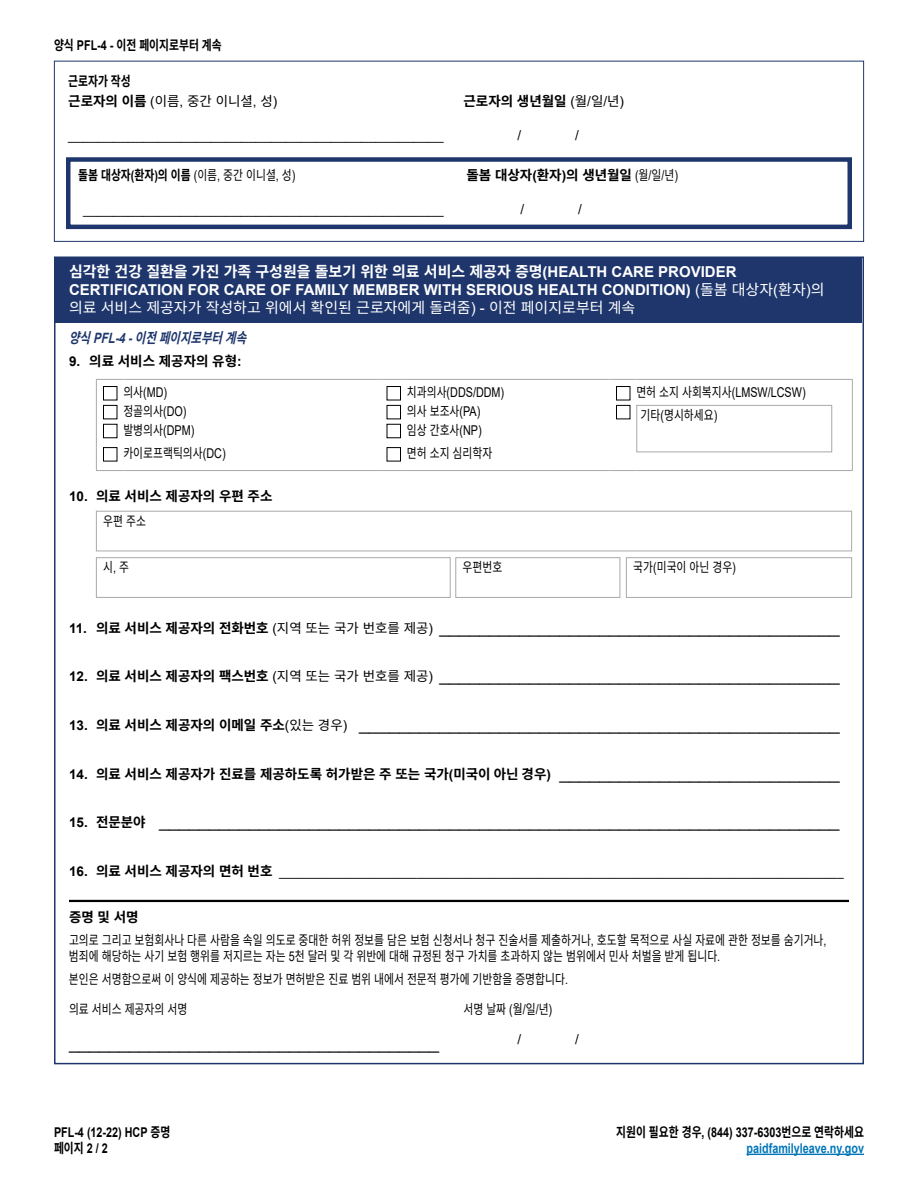
<style>
.page{position:relative;width:918px;height:1188px;background:#fff}
.page>*{position:absolute;margin:0;border:0;box-sizing:border-box;transform-origin:0 0}
.t1{font:18px "Arial";color:#000}
.t2{font:700 15px/18px "Arial";color:#fff}
.t3{font:italic 700 14.25px "Noto Sans KR";color:#1e366c;scale:.8 1}
.t4{font:13.5px/16.2px "Noto Sans KR";color:#000;scale:.8 1}
.t5{font:13.5px "Arial";color:#000;scale:.8 1}
.t6{font:700 13.5px "Noto Sans KR";color:#000}
.t7{font:13.5px "Arial";color:#000}
.t8{font:700 13.5px "Noto Sans KR";color:#000;scale:.8 1}
.t9{font:700 13.5px "Arial";color:#0076ba;scale:.8 1}
.t10{font:13.5px "Noto Sans KR";color:#000}
.t11{font:700 13.5px "Arial";color:#000;scale:.8 1}
.s1{font-family:"Arial"}
.s2{font-weight:700}
.s3{font-family:"Arial";font-weight:400}
.s4{font-weight:400}
.s5{font-family:"Noto Sans KR"}
.s6{font-family:"Noto Sans KR";font-weight:400}
.s7{font-weight:700;font-size:13.5px}
.s8{font-family:"Noto Sans KR";font-weight:700;font-size:13.5px}
.s9{font-size:13.5px}
.s10{font-family:"Noto Sans KR";font-size:13.5px}
.s11{font-family:"Arial";font-weight:400;font-size:18px}
.s12{font-family:"Noto Sans KR";font-weight:700}
</style>
<div class="page">
<div style="left:66px;top:157px;width:786px;height:72px;border:4px solid #1e366c"></div>
<div style="left:54px;top:61px;width:810px;height:181px;border:1px solid #1e366c"></div>
<hr style="left:747px;top:1154px;width:117px;height:1px;background:#0076ba">
<div style="left:56px;top:258px;width:806px;height:65px;background:#1e366c"></div>
<hr style="left:69px;top:900px;width:780px;height:2px;background:#000">
<hr style="left:636px;top:470px;width:217px;height:1px;background:#a7a9ac">
<hr style="left:123px;top:379px;width:257px;height:1px;background:#a7a9ac">
<svg style="left:380px;top:379px;width:27px;height:1px"></svg>
<hr style="left:407px;top:379px;width:202px;height:1px;background:#a7a9ac">
<svg style="left:609px;top:379px;width:27px;height:1px"></svg>
<hr style="left:636px;top:379px;width:217px;height:1px;background:#a7a9ac">
<svg style="left:852px;top:380px;width:1px;height:90px"></svg>
<svg style="left:96px;top:379px;width:27px;height:92px"></svg>
<hr style="left:123px;top:470px;width:257px;height:1px;background:#a7a9ac">
<svg style="left:380px;top:470px;width:27px;height:1px"></svg>
<hr style="left:407px;top:470px;width:202px;height:1px;background:#a7a9ac">
<svg style="left:609px;top:470px;width:27px;height:1px"></svg>
<div style="left:103px;top:386px;width:14px;height:14px;border:1px solid #000"></div>
<div style="left:387px;top:386px;width:14px;height:14px;border:1px solid #000"></div>
<div style="left:616px;top:386px;width:14px;height:14px;border:1px solid #000"></div>
<div style="left:103px;top:405px;width:14px;height:14px;border:1px solid #000"></div>
<div style="left:387px;top:405px;width:14px;height:14px;border:1px solid #000"></div>
<div style="left:616px;top:405px;width:14px;height:14px;border:1px solid #000"></div>
<div style="left:636px;top:405px;width:196px;height:47px;border:1px solid #a7a9ac"></div>
<div style="left:103px;top:424px;width:14px;height:14px;border:1px solid #000"></div>
<div style="left:387px;top:424px;width:14px;height:14px;border:1px solid #000"></div>
<div style="left:103px;top:447px;width:14px;height:14px;border:1px solid #000"></div>
<div style="left:387px;top:447px;width:14px;height:14px;border:1px solid #000"></div>
<div style="left:96px;top:511px;width:756px;height:40px;border:1px solid #a7a9ac"></div>
<div style="left:96px;top:557px;width:355px;height:41px;border:1px solid #a7a9ac"></div>
<div style="left:455px;top:557px;width:165px;height:41px;border:1px solid #a7a9ac"></div>
<div style="left:626px;top:557px;width:226px;height:41px;border:1px solid #a7a9ac"></div>
<p class="t8" style="left:54px;top:37px;width:211px">양식 <span class="s1">PFL-4 -</span> 이전 페이지로부터 계속</p>
<p class="t8" style="left:68px;top:73px;width:80px">근로자가 작성</p>
<p class="t10" style="left:68px;top:93px;width:211px"><span class="s2">근로자의 이름</span> <span class="s1">(</span>이름<span class="s1">,</span> 중간 이니셜<span class="s1">,</span> 성<span class="s1">)</span></p>
<p class="t7" style="left:68px;top:126px;width:377px">__________________________________________________</p>
<p class="t6" style="left:464px;top:93px;width:162px">근로자의 생년월일 <span class="s3">(</span><span class="s4">월</span><span class="s3">/</span><span class="s4">일</span><span class="s3">/</span><span class="s4">년</span><span class="s3">)</span></p>
<p class="t7" style="left:518px;top:126px;width:5px">/</p>
<p class="t7" style="left:575px;top:126px;width:5px">/</p>
<p class="t8" style="left:78px;top:168px;width:273px">돌봄 대상자<span class="s1">(</span>환자<span class="s1">)</span>의 이름 <span class="s3">(</span><span class="s4">이름</span><span class="s3">,</span> <span class="s4">중간 이니셜</span><span class="s3">,</span> <span class="s4">성</span><span class="s3">)</span></p>
<p class="t6" style="left:466px;top:168px;width:213px">돌봄 대상자<span class="s1">(</span>환자<span class="s1">)</span>의 생년월일 <span class="s3">(</span><span class="s4">월</span><span class="s3">/</span><span class="s4">일</span><span class="s3">/</span><span class="s4">년</span><span class="s3">)</span></p>
<p class="t7" style="left:83px;top:200px;width:362px">________________________________________________</p>
<p class="t7" style="left:520px;top:200px;width:5px">/</p>
<p class="t7" style="left:578px;top:200px;width:5px">/</p>
<p class="t2" style="left:69px;top:263px;width:757px"><span class="s5">심각한 건강 질환을 가진 가족 구성원을 돌보기 위한 의료 서비스 제공자 증명</span>(HEALTH CARE PROVIDER<br>CERTIFICATION FOR CARE OF FAMILY MEMBER WITH SERIOUS HEALTH CONDITION) <span class="s4">(</span><span class="s6">돌봄 대상자</span><span class="s4">(</span><span class="s6">환자</span><span class="s4">)</span><span class="s6">의 의료 서비스 제공자가 작성하고 위에서 확인된 근로자에게 돌려줌</span><span class="s4">) -</span> <span class="s6">이전 페이지로부터 계속</span></p>
<p class="t3" style="left:69px;top:330px;width:234px">양식<span class="s1">PFL -4-</span>이전 페이지로부터 계속</p>
<p class="t6" style="left:69px;top:354px;width:174px"><span class="s1">9.</span> 의료 서비스 제공자의 유형<span class="s1">:</span></p>
<p class="t5" style="left:123px;top:383px;width:56px"><span class="s5">의사</span>(MD)</p>
<p class="t5" style="left:407px;top:383px;width:123px"><span class="s5">치과의사</span>(DDS/DDM)</p>
<p class="t5" style="left:636px;top:383px;width:213px"><span class="s5">면허 소지 사회복지사</span>(LMSW/LCSW)</p>
<p class="t4" style="left:123px;top:403px;width:80px">정골의사<span class="s1">(DO)</span></p>
<p class="t4" style="left:407px;top:403px;width:93px">의사 보조사<span class="s1">(PA)</span></p>
<p class="t4" style="left:641px;top:407px;width:97px">기타<span class="s1">(</span>명시하세요<span class="s1">)</span></p>
<p class="t5" style="left:123px;top:421px;width:90px"><span class="s5">발병의사</span>(DPM)</p>
<p class="t4" style="left:407px;top:422px;width:95px">임상 간호사<span class="s1">(NP)</span></p>
<p class="t4" style="left:123px;top:445px;width:129px">카이로프랙틱의사<span class="s1">(DC)</span></p>
<p class="t4" style="left:407px;top:445px;width:108px">면허 소지 심리학자</p>
<p class="t6" style="left:69px;top:489px;width:205px"><span class="s1">10.</span> 의료 서비스 제공자의 우편 주소</p>
<p class="t4" style="left:103px;top:513px;width:55px">우편 주소</p>
<p class="t4" style="left:103px;top:560px;width:34px">시<span class="s1">,</span> 주</p>
<p class="t4" style="left:463px;top:560px;width:51px">우편번호</p>
<p class="t4" style="left:633px;top:560px;width:130px">국가<span class="s1">(</span>미국이 아닌 경우<span class="s1">)</span></p>
<p class="t1" style="left:69px;top:614px;width:772px"><span class="s7">11.</span> <span class="s8">의료 서비스 제공자의 전화번호</span> <span class="s9">(</span><span class="s10">지역 또는 국가 번호를 제공</span><span class="s9">)</span> ________________________________________</p>
<p class="t1" style="left:69px;top:663px;width:772px"><span class="s7">12.</span> <span class="s8">의료 서비스 제공자의 팩스번호</span> <span class="s9">(</span><span class="s10">지역 또는 국가 번호를 제공</span><span class="s9">)</span> ________________________________________</p>
<p class="t1" style="left:69px;top:711px;width:772px"><span class="s7">13.</span> <span class="s8">의료 서비스 제공자의 이메일 주소</span><span class="s9">(</span><span class="s10">있는 경우</span><span class="s9">)</span> ________________________________________________</p>
<p class="t6" style="left:69px;top:766px;width:772px"><span class="s1">14.</span> 의료 서비스 제공자가 진료를 제공하도록 허가받은 주 또는 국가<span class="s1">(</span>미국이 아닌 경우<span class="s1">)</span> <span class="s11">____________________________</span></p>
<p class="t1" style="left:69px;top:809px;width:772px"><span class="s7">15.</span> <span class="s8">전문분야</span> ____________________________________________________________________</p>
<p class="t5" style="left:69px;top:862px;width:970px"><span class="s2">16.</span> <span class="s12">의료 서비스 제공자의 면허 번호</span> ______________________________________________________________________________________________</p>
<p class="t6" style="left:69px;top:910px;width:71px">증명 및 서명</p>
<p class="t4" style="left:69px;top:933px;width:948px">고의로 그리고 보험회사나 다른 사람을 속일 의도로 중대한 허위 정보를 담은 보험 신청서나 청구 진술서를 제출하거나<span class="s1">,</span> 호도할 목적으로 사실 자료에 관한 정보를 숨기거나<span class="s1">, </span>범죄에 해당하는 사기 보험 행위를 저지르는 자는 <span class="s1">5</span>천 달러 및 각 위반에 대해 규정된 청구 가치를 초과하지 않는 범위에서 민사 처벌을 받게 됩니다<span class="s1">.</span></p>
<p class="t4" style="left:69px;top:972px;width:625px">본인은 서명함으로써 이 양식에 제공하는 정보가 면허받은 진료 범위 내에서 전문적 평가에 기반함을 증명합니다<span class="s1">.</span></p>
<p class="t4" style="left:69px;top:1001px;width:149px">의료 서비스 제공자의 서명</p>
<p class="t1" style="left:69px;top:1031px;width:372px">_____________________________________</p>
<p class="t4" style="left:464px;top:1001px;width:112px">서명 날짜 <span class="s1">(</span>월<span class="s1">/</span>일<span class="s1">/</span>년<span class="s1">)</span></p>
<p class="t7" style="left:518px;top:1030px;width:5px">/</p>
<p class="t7" style="left:575px;top:1030px;width:5px">/</p>
<p class="t11" style="left:54px;top:1122px;width:147px">PFL-4 (12-22) HCP <span class="s5">증명</span></p>
<p class="t8" style="left:54px;top:1140px;width:69px">페이지 <span class="s1">2 / 2</span></p>
<p class="t8" style="left:616px;top:1124px;width:311px">지원이 필요한 경우<span class="s1">, (844) 337-6303</span>번으로 연락하세요</p>
<p class="t9" style="left:747px;top:1139px;width:148px">paidfamilyleave.ny.gov</p>
</div>
